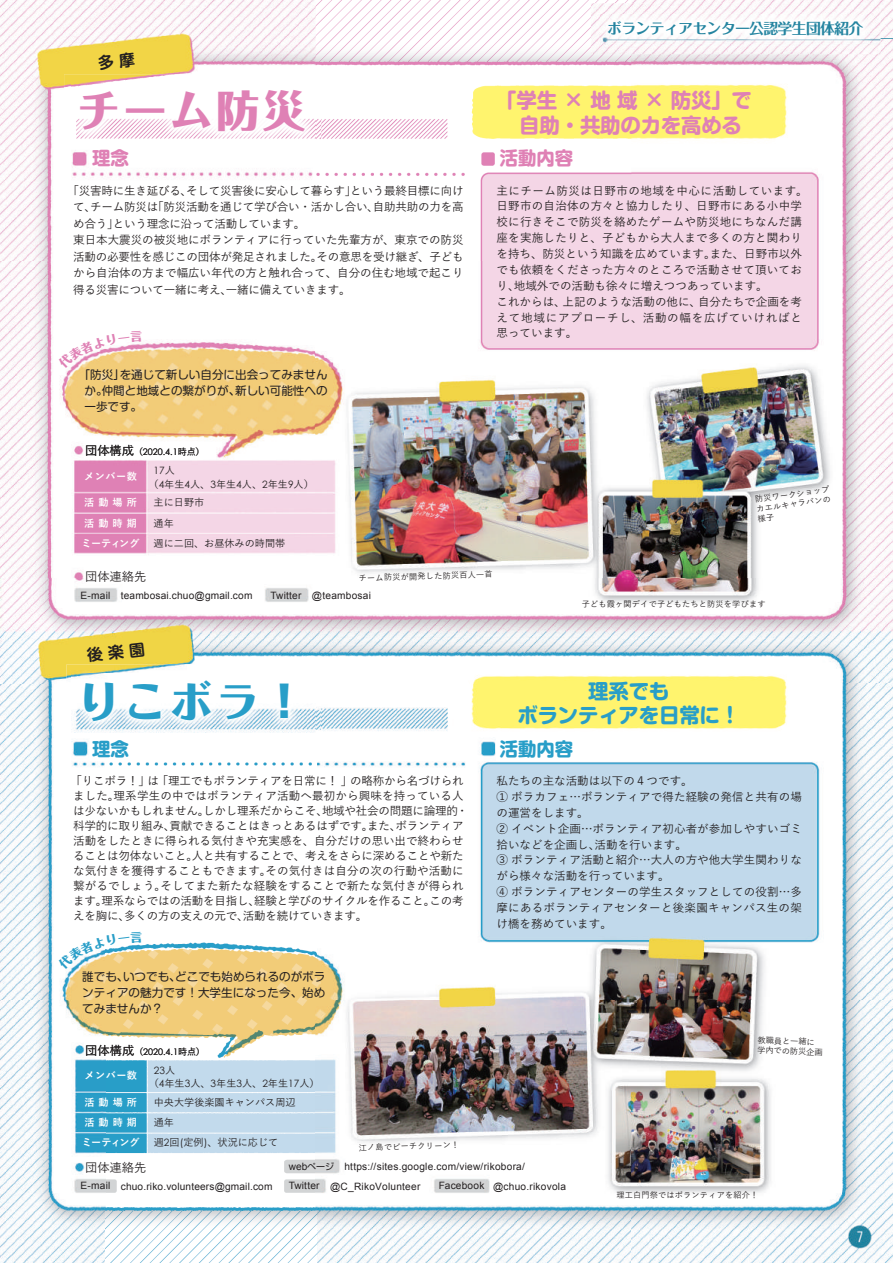
<style>
.page{position:relative;width:893px;height:1263px;background:#fff}
.page>*{position:absolute;margin:0;border:0;box-sizing:border-box;transform-origin:0 0}
.t1{font:800 42.9px "Folk Pro";color:#289ec8}
.t2{font:800 42.9px "Folk Pro";letter-spacing:.08em;color:#df81b5}
.t3{font:700 20.4px "Shin M Go Pro";letter-spacing:-.01em;color:#df81b5}
.t4{font:700 20.4px "Shin M Go Pro";letter-spacing:-.01em;color:#289ec8}
.t5{font:700 18.45px "Shin M Go Pro";color:#289ec8}
.t6{font:700 18.45px "Shin M Go Pro";color:#df81b5}
.t7{font:700 14.85px "Folk Pro";letter-spacing:-.045em;color:#2484a0}
.t8{font:500 12.3px "Yu Go";color:#231f20}
.t9{font:500 11.55px/15px "Yu Go";letter-spacing:-.02em;color:#231f20}
.t10{font:500 11.55px/15.9px "Yu Go";letter-spacing:.02em;color:#231f20}
.t11{font:500 11.55px/15.9px "Yu Go";color:#231f20}
.t12{font:11.55px/15.9px "Shin M Go Pro";color:#231f20;text-align:justify}
.t13{font:10.2px/19.5px "Arial";letter-spacing:.025em;color:#231f20}
.t14{font:500 10.2px/18.9px "Yu Go";color:#231f20}
.t15{font:700 10.2px/20.2px "Yu Go";letter-spacing:.4em;color:#fff}
.t16{font:700 10.2px "Yu Go";letter-spacing:.05em;color:#fff}
.t17{font:10.2px "Century Gothic";color:#231f20}
.t18{font:9px "Century Gothic";color:#231f20}
.t19{font:500 8.25px/9.8px "Yu Go";letter-spacing:.02em;color:#231f20}
.s1{font-family:"Yu Go";font-weight:500;font-size:12.3px;color:#030303}
.s2{font-family:"Yu Go";font-weight:500;color:#030303}
.s3{font-family:"Yu Go";font-weight:500}
.s4{font-family:"Century Gothic";font-weight:400}
.s5{font-family:"Shin Go";font-size:9px}
</style>
<div class="page">
<img style="left:0;top:0;width:893px;height:684px">
<img style="left:0;top:684px;width:105px;height:579px">
<img style="left:316px;top:684px;width:577px;height:579px">
<img style="left:105px;top:762px;width:211px;height:501px">
<img style="left:67px;top:664px;width:254px;height:74px">
<img style="left:72px;top:674px;width:244px;height:59px">
<img style="left:64px;top:74px;width:257px;height:74px">
<img style="left:72px;top:83px;width:244px;height:59px">
<img style="left:591px;top:3px;width:289px;height:51px">
<img style="left:600px;top:15px;width:270px;height:29px">
<svg style="left:58px;top:931px;width:145px;height:168px"></svg>
<svg style="left:58px;top:331px;width:145px;height:169px"></svg>
<svg style="left:87px;top:642px;width:58px;height:21px"></svg>
<svg style="left:98px;top:51px;width:37px;height:19px"></svg>
<h1 class="t2" style="left:78px;top:74px;width:230px">チーム防災</h1>
<h3 class="t6" style="left:92px;top:143px;width:38px">理念</h3>
<p class="t9" style="left:73px;top:181px;width:392px;line-height:16.5px;text-indent:-6px">「災害時に生き延びる、そして災害後に安心して暮らす」という最終目標に向けて、チーム防災は「防災活動を通じて学び合い・活かし合い、自助共助の力を高め合う」という理念に沿って活動しています。<br>東日本大震災の被災地にボランティアに行っていた先輩方が、東京での防災活動の必要性を感じこの団体が発足されました。その意思を受け継ぎ、子どもから自治体の方まで幅広い年代の方と触れ合って、自分の住む地域で起こり得る災害について一緒に考え、一緒に備えていきます。</p>
<p class="t12" style="left:84px;top:365px;width:245px;text-indent:-6px">「防災」を通じて新しい自分に出会ってみませんか。仲間と地域との繋がりが、新しい可能性への一歩です。</p>
<p class="t18" style="left:85px;top:446px;width:121px"><span class="s1">団体構成</span><span class="s2">（</span>2020.4.1<span class="s2">時点）</span></p>
<p class="t16" style="left:84px;top:470px;width:54px">メンバー数</p>
<p class="t15" style="left:82px;top:493px;width:59px">活動場所活動時期ミーティング</p>
<p class="t17" style="left:154px;top:464px;width:23px">17<span class="s3">人</span></p>
<p class="t14" style="left:154px;top:473px;width:162px;text-indent:-5px">（<span class="s4">4</span>年生<span class="s4">4</span>人、<span class="s4">3</span>年生<span class="s4">4</span>人、<span class="s4">2</span>年生<span class="s4">9</span>人）主に日野市</p>
<p class="t14" style="left:154px;top:511px;width:133px;line-height:20.2px">通年<br>週に二回、お昼休みの時間帯</p>
<p class="t7" style="left:607px;top:16px;width:258px">ボランティアセンター公認学生団体紹介</p>
<h2 class="t3" style="left:496px;top:84px;width:257px">「学生 × 地 域 × 防災」で</h2>
<h2 class="t3" style="left:519px;top:108px;width:224px">自助・共助のカを高める</h2>
<h3 class="t6" style="left:500px;top:143px;width:75px">活動内容</h3>
<p class="t10" style="left:496px;top:181px;width:313px">主にチーム防災は日野市の地域を中心に活動しています。日野市の自治体の方々と協力したり、日野市にある小中学校に行きそこで防災を絡めたゲームや防災地にちなんだ講座を実施したりと、子どもから大人まで多くの方と関わりを持ち、防災という知識を広めています。また、日野市以外でも依頼をくださった方々のところで活動させて頂いており、地域外での活動も徐々に増えつつあっています。<br>これからは、上記のような活動の他に、自分たちで企画を考えて地域にアプローチし、活動の幅を広げていければと思っています。</p>
<p class="t19" style="left:754px;top:493px;width:77px;text-align:justify;rotate:-8deg">防災ワークショップカエルキャラバンの様子</p>
<p class="t8" style="left:85px;top:565px;width:63px">団体連絡先</p>
<p class="t19" style="left:359px;top:572px;width:135px;rotate:-2deg">チーム防災が開発した防災百人一首</p>
<p class="t13" style="left:81px;top:586px;width:173px">E-mail teambosai.chuo@gmail.com</p>
<p class="t13" style="left:271px;top:586px;width:102px">Twitter @teambosai</p>
<p class="t19" style="left:582px;top:598px;width:185px">子ども霞ヶ関デイで子どもたちと防災を学びます</p>
<h1 class="t1" style="left:78px;top:665px;width:230px">りこボラ！</h1>
<h2 class="t4" style="left:588px;top:674px;width:83px">理系でも</h2>
<h2 class="t4" style="left:517px;top:699px;width:224px">ボランティアを日常に！</h2>
<h3 class="t5" style="left:92px;top:734px;width:38px">理念</h3>
<h3 class="t5" style="left:500px;top:734px;width:75px">活動内容</h3>
<p class="t9" style="left:70px;top:772px;width:399px">「りこボラ！」は「理工でもボランティアを日常に！」の略称から名づけられました。理系学生の中ではボランティア活動へ最初から興味を持っている人は少ないかもしれません。しかし理系だからこそ、地域や社会の問題に論理的・科学的に取り組み、貢献できることはきっとあるはずです。また、ボランティア活動をしたときに得られる気付きや充実感を、自分だけの思い出で終わらせることは勿体ないこと。人と共有することで、考えをさらに深めることや新たな気付きを獲得することもできます。その気付きは自分の次の行動や活動に繋がるでしょう。そしてまた新たな経験をすることで新たな気付きが得られます。理系ならではの活動を目指し、経験と学びのサイクルを作ること。この考えを胸に、多くの方の支えの元で、活動を続けていきます。</p>
<p class="t11" style="left:496px;top:771px;width:307px">私たちの主な活動は以下の４つです。<br>① ボラカフェ…ボランティアで得た経験の発信と共有の場の運営をします。<br>② イベント企画…ボランティア初心者が参加しやすいゴミ拾いなどを企画し、活動を行います。<br>③ ボランティア活動と紹介…大人の方や他大学生関わりながら様々な活動を行っています。<br>④ ボランティアセンターの学生スタッフとしての役割…多摩にあるボランティアセンターと後楽園キャンパス生の架け橋を務めています。</p>
<p class="t12" style="left:82px;top:967px;width:245px">誰でも、いつでも、どこでも始められるのがボランティアの魅力です！大学生になった今、始めてみませんか？</p>
<p class="t18" style="left:85px;top:1046px;width:121px"><span class="s1">団体構成</span><span class="s2">（</span>2020.4.1<span class="s2">時点）</span></p>
<p class="t16" style="left:84px;top:1070px;width:54px">メンバー数</p>
<p class="t15" style="left:82px;top:1092px;width:59px">活動場所活動時期ミーティング</p>
<p class="t17" style="left:154px;top:1064px;width:23px">23<span class="s3">人</span></p>
<p class="t14" style="left:154px;top:1072px;width:167px;text-indent:-5px">（<span class="s4">4</span>年生<span class="s4">3</span>人、<span class="s4">3</span>年生<span class="s4">3</span>人、<span class="s4">2</span>年生<span class="s4">17</span>人）中央大学後楽園キャンパス周辺</p>
<p class="t14" style="left:154px;top:1111px;width:126px;line-height:20.2px">通年<br>週<span class="s4">2</span>回<span class="s4">(</span>定例<span class="s4">)</span>、状況に応じて</p>
<p class="t19" style="left:359px;top:1142px;width:102px;rotate:-2deg">江ノ島でビーチクリーン！</p>
<p class="t8" style="left:85px;top:1156px;width:63px">団体連絡先</p>
<p class="t13" style="left:81px;top:1176px;width:193px">E-mail chuo.riko.volunteers@gmail.com</p>
<p class="t13" style="left:439px;top:1157px;width:129px;text-indent:-150px">web<span class="s5">ページ</span> https://sites.google.com/view/rikobora/<br>Facebook @chuo.rikovola</p>
<p class="t13" style="left:289px;top:1176px;width:133px">Twitter @C_RikoVolunteer</p>
<p class="t19" style="left:758px;top:1034px;width:67px;rotate:2deg">教職員と一緒に学内での防災企画</p>
<p class="t19" style="left:616px;top:1189px;width:143px">理工白門祭ではボランティアを紹介！</p>
</div>
